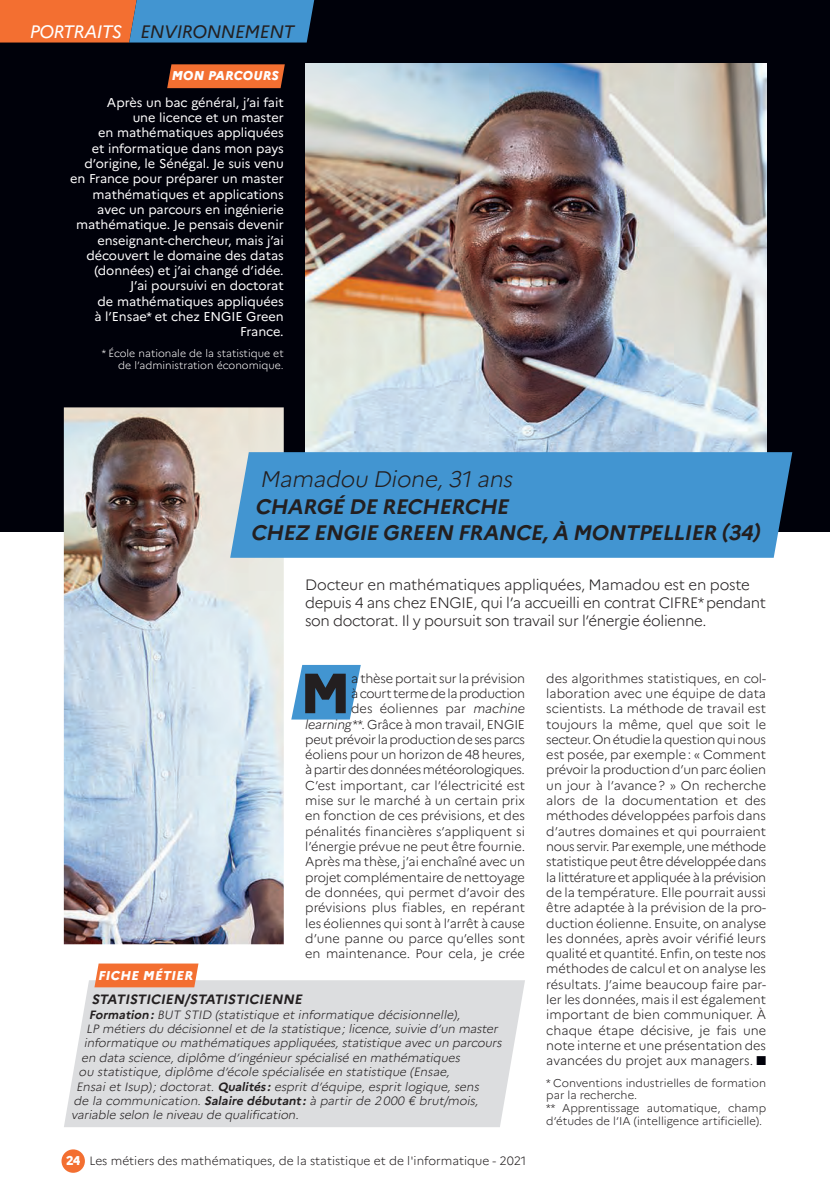
<style>
.page{position:relative;width:830px;height:1191px;background:#fff}
.page>*{position:absolute;margin:0;border:0;box-sizing:border-box;transform-origin:0 0}
.t1{font:800 56.4px "Marianne";color:#231f20}
.t2{font:italic 300 22.5px "Marianne";color:#231f20}
.t3{font:italic 700 21px/25.2px "Marianne";letter-spacing:-.025em;color:#231f20}
.t4{font:italic 18px "Marianne";letter-spacing:-.02em;color:#231f20}
.t5{font:300 15px/18px "Marianne";letter-spacing:-.025em;color:#231f20}
.t6{font:italic 700 13.5px "Marianne";color:#231f20}
.t7{font:300 12.75px/15.3px "Marianne";letter-spacing:-.005em;color:#231f20;text-align:right}
.t8{font:12.75px/15.3px "Marianne";letter-spacing:-.005em;color:#fff;text-align:right}
.t9{font:italic 800 12.75px "Marianne";letter-spacing:.02em;color:#fff}
.t10{font:italic 800 12.75px "Marianne";color:#fff}
.t11{font:italic 300 12px "Marianne";color:#231f20}
.t12{font:300 12px "Marianne";color:#231f20}
.t13{font:300 11.25px/12.8px "Marianne";color:#231f20}
.t14{font:300 10.5px/12.3px "Marianne";color:#fff;text-align:right}
.s1{color:#fff}
.s2{font-style:italic}
.s3{font-weight:700}
.s4{font-weight:800;font-size:12.75px;color:#fff}
</style>
<div class="page">
<div style="left:0;top:0;width:829px;height:531px;background:#00010a"></div>
<svg style="left:0;top:0;width:314px;height:43px;background:#8a8189"></svg>
<img style="left:64px;top:407px;width:219px;height:537px">
<img style="left:305px;top:64px;width:461px;height:388px">
<div style="left:61px;top:1149px;width:24px;height:23px;background:#f36f31;border-radius:50%"></div>
<svg style="left:291px;top:665px;width:69px;height:54px;background:#5ea5d7"></svg>
<div style="left:230px;top:452px;width:562px;height:106px;background:#4295d1"></div>
<svg style="left:167px;top:64px;width:118px;height:24px;background:#e6692e"></svg>
<div style="left:64px;top:980px;width:460px;height:147px;background:#dcdddf"></div>
<svg style="left:94px;top:963px;width:104px;height:24px;background:#f3773d"></svg>
<h3 class="t4" style="left:30px;top:25px;width:266px"><span class="s1">PORTRAITS</span> ENVIRONNEMENT</h3>
<p class="t9" style="left:172px;top:69px;width:108px">MON PARCOURS</p>
<p class="t8" style="left:70px;top:96px;width:215px">Après un bac général, j’ai fait<br>une licence et un master<br>en mathématiques appliquées<br>et informatique dans mon pays d’origine, le Sénégal. Je suis venu en France pour préparer un master mathématiques et applications avec un parcours en ingénierie mathématique. Je pensais devenir enseignant-chercheur, mais j’ai découvert le domaine des datas (données) et j’ai changé d’idée.<br>J’ai poursuivi en doctorat<br>de mathématiques appliquées<br>à l’Ensae* et chez ENGIE Green<br>France.</p>
<p class="t14" style="left:102px;top:348px;width:183px">* École nationale de la statistique et de l’administration économique.</p>
<h2 class="t2" style="left:259px;top:470px;width:258px">Mamadou Dione,31 ans</h2>
<h3 class="t3" style="left:250px;top:496px;width:514px">CHARGÉ DE RECHERCHE<br>CHEZ ENGIE GREEN FRANCE,À MONTPELLIER (34)</h3>
<p class="t5" style="left:305px;top:577px;width:462px">Docteur en mathématiques appliquées, Mamadou est en poste depuis 4 ans chez ENGIE, qui l’a accueilli en contrat CIFRE* pendant son doctorat. Il y poursuit son travail sur l’énergie éolienne.</p>
<p class="t7" style="left:305px;top:671px;width:221px">a thèse portait sur la prévision<br>à court terme de la production<br>des éoliennes par <span class="s2">machine learning</span> **. Grâce à mon travail, ENGIE peut prévoir la production de ses parcs éoliens pour un horizon de 48 heures, à partir des données météorologiques.<br>C’est important, car l’électricité est mise sur le marché à un certain prix en fonction de ces prévisions, et des pénalités financières s’appliquent si l’énergie prévue ne peut être fournie.<br>Après ma thèse, j’ai enchaîné avec un projet complémentaire de nettoyage de données, qui permet d’avoir des prévisions plus fiables, en repérant les éoliennes qui sont à l’arrêt à cause d’une panne ou parce qu’elles sont en maintenance. Pour cela, je crée</p>
<p class="t7" style="left:546px;top:671px;width:221px;text-align:justify">des algorithmes statistiques, en col&shy;laboration avec une équipe de data scientists. La méthode de travail est toujours la même, quel que soit le secteur. On étudie la question qui nous est posée, par exemple : Comment prévoir la production d’un parc éolien un jour à l’avance ? On recherche alors de la documentation et des méthodes développées parfois dans d’autres domaines et qui pourraient nous servir. Par exemple, une méthode statistique peut être développée dans la littérature et appliquée à la prévision de la température. Elle pourrait aussi être adaptée à la prévision de la pro&shy;duction éolienne. Ensuite, on analyse les données, après avoir vérifié leurs qualité et quantité. Enfin, on teste nos méthodes de calcul et on analyse les résultats. J’aime beaucoup faire par&shy;ler les données, mais il est également important de bien communiquer. À chaque étape décisive, je fais une note interne et une présentation des avancées du projet aux managers.</p>
<p class="t13" style="left:546px;top:1077px;width:221px">* Conventions industrielles de formation par la recherche.<br>** Apprentissage automatique, champ d’études de l’IA (intelligence artificielle).</p>
<h1 class="t1" style="left:299px;top:662px;width:53px">M</h1>
<p class="t10" style="left:98px;top:968px;width:99px">FICHE MÉTIER</p>
<p class="t6" style="left:91px;top:994px;width:214px">STATISTICIEN/STATISTICIENNE</p>
<p class="t11" style="left:89px;top:1009px;width:374px"><span class="s3">Formation :</span> BUT STID (statistique et informatique décisionnelle),</p>
<p class="t11" style="left:86px;top:1024px;width:415px">LP métiers du décisionnel et de la statistique; licence, suivie d’un master</p>
<p class="t11" style="left:84px;top:1038px;width:421px">informatique ou mathématiques appliquées, statistique avec un parcours</p>
<p class="t11" style="left:81px;top:1052px;width:382px">en data science, diplôme d’ingénieur spécialisé en mathématiques</p>
<p class="t11" style="left:79px;top:1067px;width:374px">ou statistique, diplôme d’école spécialisée en statistique (Ensae,</p>
<p class="t11" style="left:76px;top:1081px;width:406px">Ensai et Isup); doctorat. <span class="s3">Qualités :</span> esprit d’équipe, esprit logique, sens</p>
<p class="t11" style="left:73px;top:1096px;width:408px">de la communication. <span class="s3">Salaire débutant :</span> à partir de 2 000 € brut/mois,</p>
<p class="t11" style="left:71px;top:1110px;width:231px">variable selon le niveau de qualification.</p>
<p class="t12" style="left:66px;top:1155px;width:461px"><span class="s4">24</span> Les métiers des mathématiques, de la statistique et de l'informatique - 2021</p>
</div>
